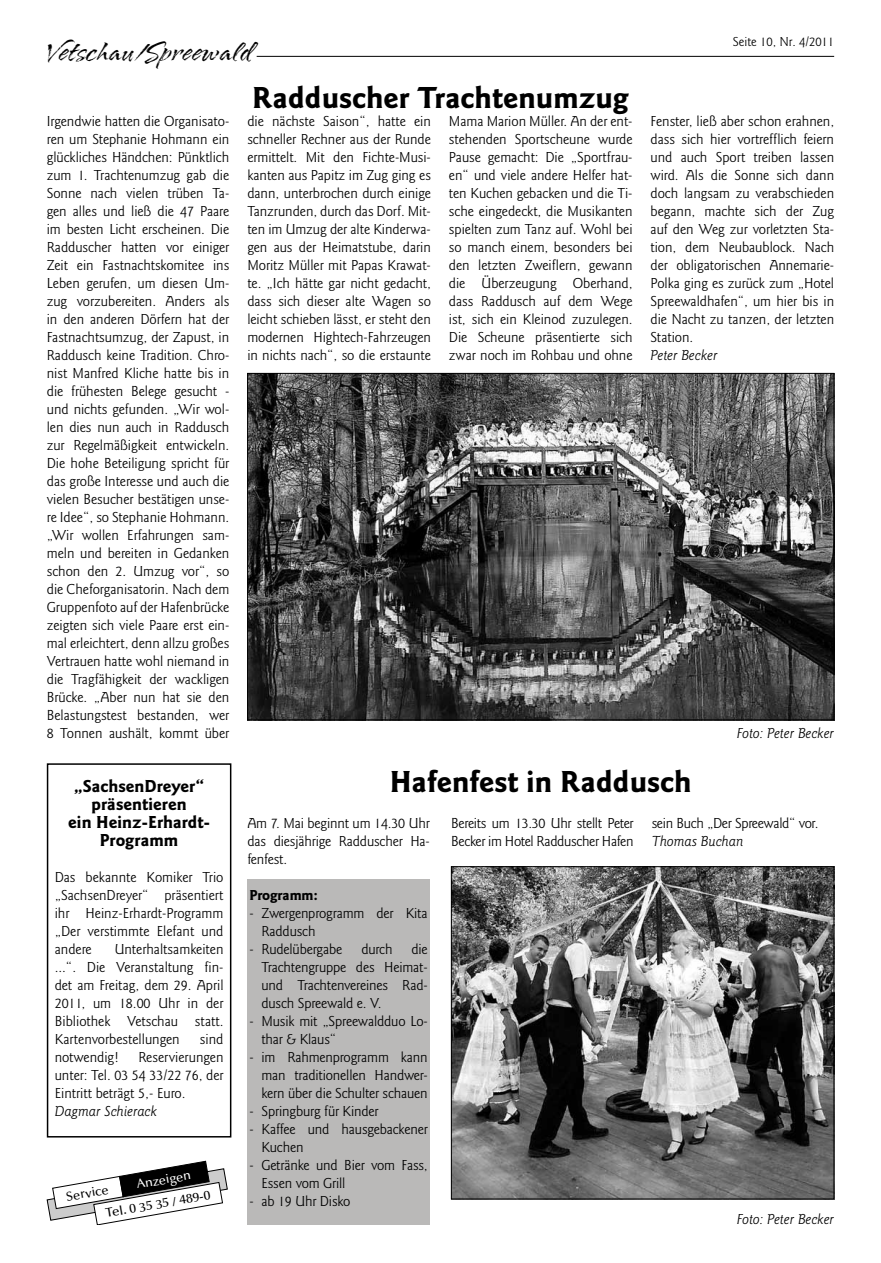
<style>
.page{position:relative;width:881px;height:1263px;background:#fff}
.page>*{position:absolute;margin:0;border:0;box-sizing:border-box;transform-origin:0 0}
.t1{font:700 31.5px "Goudy Sans";color:#000}
.t2{font:31.5px "Arid ITC";color:#000}
.t3{font:700 18px/18px "Goudy Sans";color:#000;text-align:center}
.t4{font:15px/18px "Goudy Sans";letter-spacing:-.01em;color:#000;text-align:justify}
.t5{font:italic 15px "Goudy Sans";color:#000}
.t6{font:700 15px "Goudy Sans";letter-spacing:-.01em;color:#000}
.t7{font:13.5px "Goudy Sans";color:#000}
.t8{font:500 12.75px "Optima LT";color:#000;scale:1.05 1}
.t9{font:500 12.75px "Optima LT";color:#fff}
.t10{font:500 12.75px "Optima LT";color:#000}
</style>
<div class="page">
<hr style="left:256px;top:56px;width:577px;height:1px;background:#000">
<img style="left:249px;top:375px;width:582px;height:343px">
<div style="left:47px;top:763px;width:184px;height:374px;border:2px solid #000"></div>
<img style="left:453px;top:868px;width:378px;height:329px">
<div style="left:451px;top:866px;width:382px;height:333px;border:1px solid #000"></div>
<svg style="left:47px;top:1160px;width:180px;height:65px"></svg>
<div style="left:247px;top:879px;width:182px;height:346px;background:#bab9b8"></div>
<p class="t7" style="left:732px;top:34px;width:103px">Seite 10, Nr. 4/2011</p>
<h1 class="t2" style="left:47px;top:35px;width:207px">Vetschau/Spreewald</h1>
<h1 class="t1" style="left:252px;top:80px;width:378px">Radduscher Trachtenumzug</h1>
<p class="t4" style="left:47px;top:113px;width:184px">Irgendwie hatten die Organisato&shy;ren um Stephanie Hohmann ein glückliches Händchen: Pünktlich zum 1. Trachtenumzug gab die Sonne nach vielen trüben Ta&shy;gen alles und ließ die 47 Paare im besten Licht erscheinen. Die Radduscher hatten vor einiger Zeit ein Fastnachtskomitee ins Leben gerufen, um diesen Um&shy;zug vorzubereiten. Anders als in den anderen Dörfern hat der Fastnachtsumzug, der Zapust, in Raddusch keine Tradition. Chro&shy;nist Manfred Kliche hatte bis in die frühesten Belege gesucht - und nichts gefunden. „Wir wol&shy;len dies nun auch in Raddusch zur Regelmäßigkeit entwickeln.<br>Die hohe Beteiligung spricht für das große Interesse und auch die vielen Besucher bestätigen unse&shy;re Idee“, so Stephanie Hohmann. „Wir wollen Erfahrungen sam&shy;meln und bereiten in Gedanken schon den 2. Umzug vor“, so die Cheforganisatorin. Nach dem Gruppenfoto auf der Hafenbrücke zeigten sich viele Paare erst ein&shy;mal erleichtert, denn allzu großes Vertrauen hatte wohl niemand in die Tragfähigkeit der wackligen Brücke. „Aber nun hat sie den Belastungstest bestanden, wer 8 Tonnen aushält, kommt über</p>
<p class="t4" style="left:247px;top:113px;width:185px">die nächste Saison“, hatte ein schneller Rechner aus der Runde ermittelt. Mit den Fichte-Musi&shy;kanten aus Papitz im Zug ging es dann, unterbrochen durch einige Tanzrunden, durch das Dorf. Mit&shy;ten im Umzug der alte Kinderwa&shy;gen aus der Heimatstube, darin Moritz Müller mit Papas Krawat&shy;te. „Ich hätte gar nicht gedacht, dass sich dieser alte Wagen so leicht schieben lässt, er steht den modernen Hightech-Fahrzeugen in nichts nach“, so die erstaunte</p>
<p class="t4" style="left:449px;top:113px;width:185px">Mama Marion Müller. An der ent&shy;stehenden Sportscheune wurde Pause gemacht: Die „Sportfrau&shy;en“ und viele andere Helfer hat&shy;ten Kuchen gebacken und die Ti&shy;sche eingedeckt, die Musikanten spielten zum Tanz auf. Wohl bei so manch einem, besonders bei den letzten Zweiflern, gewann die Überzeugung Oberhand, dass Raddusch auf dem Wege ist, sich ein Kleinod zuzulegen.<br>Die Scheune präsentierte sich zwar noch im Rohbau und ohne</p>
<p class="t4" style="left:650px;top:113px;width:185px">Fenster, ließ aber schon erahnen, dass sich hier vortrefflich feiern und auch Sport treiben lassen wird. Als die Sonne sich dann doch langsam zu verabschieden begann, machte sich der Zug auf den Weg zur vorletzten Sta&shy;tion, dem Neubaublock. Nach der obligatorischen Annemarie-Polka ging es zurück zum „Hotel Spreewaldhafen“, um hier bis in die Nacht zu tanzen, der letzten Station.</p>
<p class="t5" style="left:650px;top:347px;width:69px">Peter Becker</p>
<p class="t5" style="left:736px;top:725px;width:99px">Foto: Peter Becker</p>
<p class="t3" style="left:68px;top:778px;width:143px">„SachsenDreyer“ präsentieren<br>ein Heinz-Erhardt-<br>Programm</p>
<p class="t4" style="left:55px;top:869px;width:170px">Das bekannte Komiker Trio „SachsenDreyer“ präsentiert ihr Heinz-Erhardt-Programm „Der verstimmte Elefant und andere</p>
<p class="t4" style="left:55px;top:941px;width:170px;text-indent:60px">Unterhaltsamkeiten ...“. Die Veranstaltung fin&shy;det am Freitag, dem 29. April 2011, um 18.00 Uhr in der Bibliothek Vetschau statt.<br>Kartenvorbestellungen</p>
<p class="t4" style="left:200px;top:1031px;width:25px">sind</p>
<p class="t4" style="left:55px;top:1049px;width:66px">notwendig!</p>
<p class="t4" style="left:55px;top:1049px;width:170px;text-indent:84px">Reservierungen unter: Tel. 03 54 33/22 76, der Eintritt beträgt 5,- Euro.</p>
<p class="t5" style="left:55px;top:1103px;width:104px">Dagmar Schierack</p>
<p class="t9" style="left:135px;top:1177px;width:56px;rotate:-10deg">Anzeigen</p>
<p class="t8" style="left:104px;top:1206px;width:102px;rotate:-10deg">Tel. 0 35 35 / 489-0</p>
<p class="t10" style="left:65px;top:1189px;width:44px;rotate:-10deg">Service</p>
<h1 class="t1" style="left:390px;top:764px;width:303px">Hafenfest in Raddusch</h1>
<p class="t4" style="left:247px;top:815px;width:184px">Am 7. Mai beginnt um 14.30 Uhr das diesjährige Radduscher Ha&shy;fenfest.</p>
<p class="t4" style="left:451px;top:815px;width:184px">Bereits um 13.30 Uhr stellt Peter<br>Becker im Hotel Radduscher Hafen</p>
<p class="t4" style="left:651px;top:815px;width:168px">sein Buch „Der Spreewald“ vor.</p>
<p class="t5" style="left:651px;top:833px;width:93px">Thomas Buchan</p>
<p class="t6" style="left:249px;top:887px;width:70px">Programm:</p>
<p class="t4" style="left:261px;top:905px;width:168px;text-indent:-12px">- Zwergenprogramm der Kita<br>Raddusch</p>
<p class="t4" style="left:249px;top:941px;width:94px">- Rudelübergabe</p>
<p class="t4" style="left:361px;top:941px;width:33px">durch</p>
<p class="t4" style="left:261px;top:941px;width:168px;text-indent:150px">die Trachtengruppe des Heimat&shy;und Trachtenvereines Rad&shy;dusch Spreewald e. V.</p>
<p class="t4" style="left:261px;top:1013px;width:168px;text-indent:-12px">- Musik mit „Spreewaldduo Lo&shy;thar &amp; Klaus“</p>
<p class="t4" style="left:261px;top:1049px;width:168px;text-indent:-12px">- im Rahmenprogramm kann man traditionellen Handwer&shy;kern über die Schulter schauen</p>
<p class="t4" style="left:249px;top:1103px;width:130px">- Springburg für Kinder</p>
<p class="t4" style="left:261px;top:1121px;width:168px;text-indent:-12px">- Kaffee und hausgebackener<br>Kuchen</p>
<p class="t4" style="left:261px;top:1157px;width:168px;text-indent:-12px">- Getränke und Bier vom Fass,<br>Essen vom Grill</p>
<p class="t4" style="left:249px;top:1193px;width:102px">- ab 19 Uhr Disko</p>
<p class="t5" style="left:736px;top:1211px;width:99px">Foto: Peter Becker</p>
</div>
